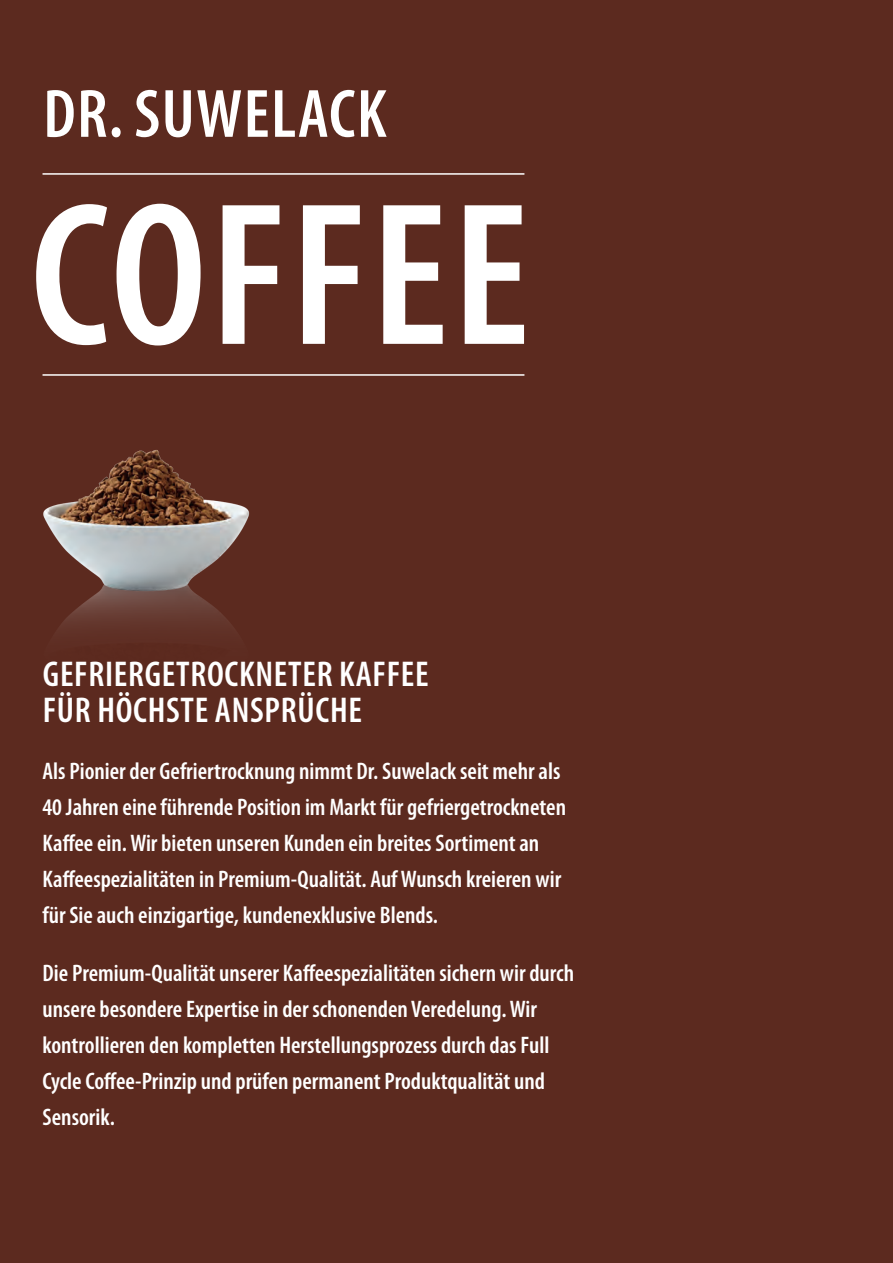
<style>
.page{position:relative;width:893px;height:1263px;background:#5c2a1f}
.page>*{position:absolute;margin:0;border:0;box-sizing:border-box;transform-origin:0 0}
.t1{font:600 condensed 205.5px "Myriad Pro";letter-spacing:.02em;color:#fff}
.t2{font:600 condensed 69px "Myriad Pro";letter-spacing:.02em;color:#fff}
.t3{font:600 condensed 36px/36px "Myriad Pro";letter-spacing:.02em;color:#fff}
.t4{font:600 condensed 24px/36px "Myriad Pro";color:#fff}
</style>
<div class="page">
<hr style="left:43px;top:173px;width:481px;height:2px;background:#fff">
<hr style="left:43px;top:374px;width:481px;height:2px;background:#fff">
<img style="left:58px;top:609px;width:177px;height:21px">
<img style="left:43px;top:450px;width:207px;height:159px">
<h2 class="t2" style="left:43px;top:76px;width:345px">DR. SUWELACK</h2>
<h1 class="t1" style="left:30px;top:163px;width:501px">COFFEE</h1>
<h3 class="t3" style="left:43px;top:657px;width:387px">GEFRIERGETROCKNETER KAFFEE<br>FÜR HÖCHSTE ANSPRÜCHE</h3>
<p class="t4" style="left:43px;top:754px;width:525px">Als Pionier der Gefriertrocknung nimmt Dr. Suwelack seit mehr als 40 Jahren eine führende Position im Markt für gefriergetrockneten Kaffee ein. Wir bieten unseren Kunden ein breites Sortiment an Kaffeespezialitäten in Premium-Qualität. Auf Wunsch kreieren wir für Sie auch einzigartige, kundenexklusive Blends.</p>
<p class="t4" style="left:43px;top:955px;width:533px">Die Premium-Qualität unserer Kaffeespezialitäten sichern wir durch unsere besondere Expertise in der schonenden Veredelung. Wir kontrollieren den kompletten Herstellungsprozess durch das Full Cycle Coffee-Prinzip und prüfen permanent Produktqualität und Sensorik.</p>
</div>
